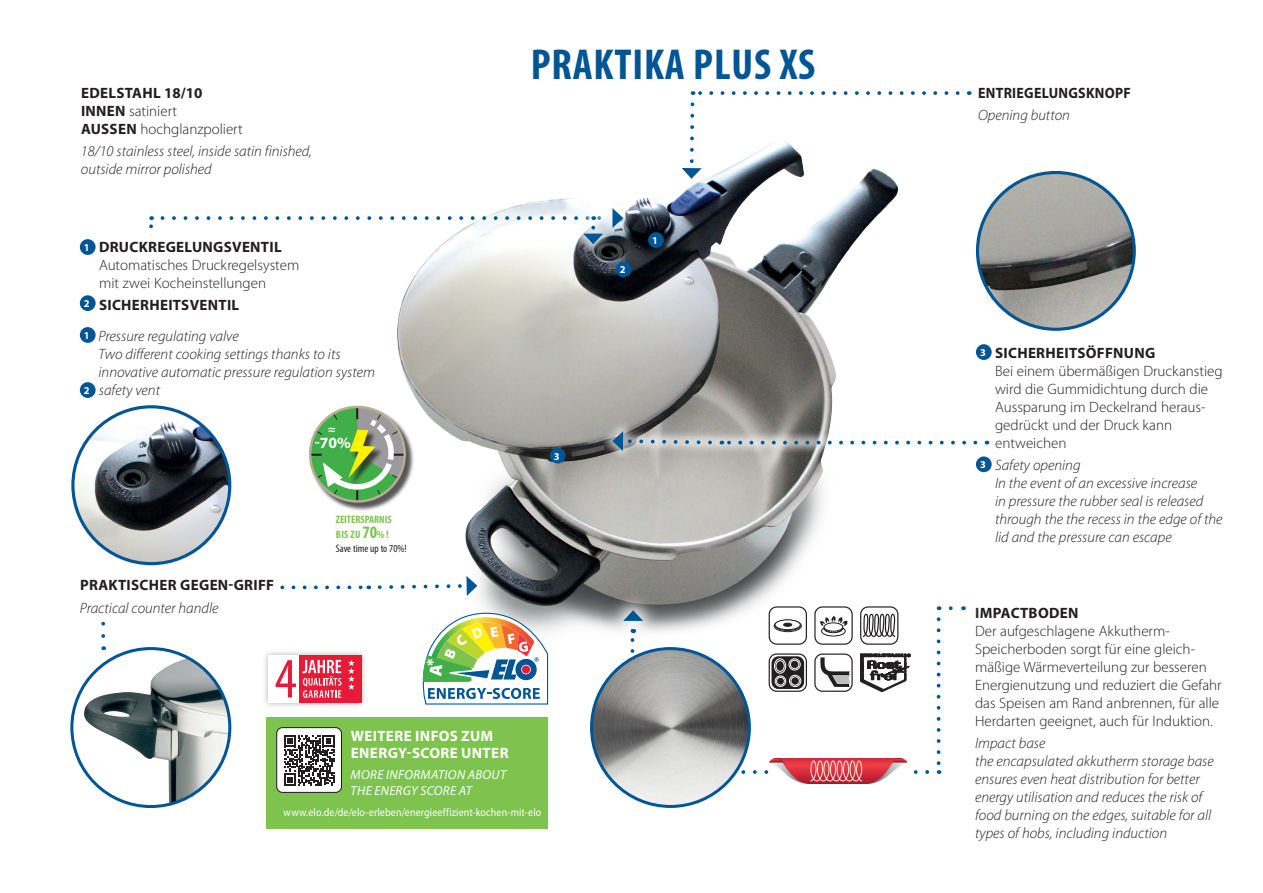
<style>
.page{position:relative;width:1263px;height:893px;background:#fff}
.page>*{position:absolute;margin:0;border:0;box-sizing:border-box;transform-origin:0 0}
.t1{font:700 condensed 43.5px "Myriad Pro";letter-spacing:.02em;color:#005594}
.t2{font:900 16.2px "Myriad Pro";color:#fff}
.t3{font:700 15.6px "Myriad Pro";color:#fff}
.t4{font:italic 300 15px/18px "Myriad Pro";color:#231f20}
.t5{font:300 15px/18px "Myriad Pro";color:#231f20}
.t6{font:700 15px/18px "Myriad Pro";letter-spacing:.02em;color:#231f20}
.t7{font:700 15px/16.5px "Myriad Pro";letter-spacing:.025em;color:#fff}
.t8{font:700 15px "Myriad Pro";letter-spacing:.02em;color:#231f20;scale:.93 1}
.t9{font:italic 13.05px/16.4px "Myriad Pro";letter-spacing:.025em;color:#fff}
.t10{font:700 12.3px "Myriad Pro";color:#fff}
.t11{font:11.25px "Myriad Pro";letter-spacing:.01em;color:#fff;scale:.89 1}
.t12{font:700 condensed 10.8px/14.4px "Myriad Pro";color:#7dc34e}
.t13{font:700 10.5px "Myriad Pro";color:#fff}
.s1{font-weight:300}
.s2{font-weight:700;font-size:10.5px;color:#fff}
.s3{font-weight:700}
.s4{font-weight:700;font-style:normal}
.s5{font-weight:700;font-style:normal;font-size:10.5px;color:#fff}
.s6{font-size:17.4px}
.s7{font-weight:400;color:#231f20}
</style>
<div class="page">
<img style="left:422px;top:91px;width:661px;height:614px">
<div style="left:138px;top:196px;width:497px;height:270px;background:#fff;opacity:.65"></div>
<svg style="left:149px;top:216px;width:4px;height:189px"></svg>
<div style="left:118px;top:237px;width:61px;height:166px;background:#fff"></div>
<div style="left:80px;top:239px;width:16px;height:16px;background:#005594;border-radius:50%"></div>
<div style="left:80px;top:295px;width:16px;height:16px;background:#005594;border-radius:50%"></div>
<div style="left:80px;top:327px;width:16px;height:16px;background:#005594;border-radius:50%"></div>
<div style="left:80px;top:382px;width:16px;height:16px;background:#005594;border-radius:50%"></div>
<div style="left:604px;top:587px;width:380px;height:206px;background:#fff"></div>
<svg style="left:937px;top:619px;width:3px;height:155px"></svg>
<svg style="left:734px;top:770px;width:193px;height:4px"></svg>
<svg style="left:623px;top:610px;width:20px;height:54px"></svg>
<img style="left:770px;top:759px;width:137px;height:24px">
<img style="left:591px;top:649px;width:158px;height:157px;border-radius:79px">
<div style="left:590px;top:647px;width:161px;height:161px;border:3px solid #005594;border-radius:50%"></div>
<svg style="left:682px;top:91px;width:276px;height:88px"></svg>
<div style="left:90px;top:564px;width:399px;height:98px;background:#fff"></div>
<svg style="left:101px;top:621px;width:4px;height:15px"></svg>
<svg style="left:280px;top:585px;width:89px;height:4px"></svg>
<svg style="left:377px;top:576px;width:100px;height:20px"></svg>
<svg style="left:72px;top:649px;width:158px;height:157px"></svg>
<img style="left:82px;top:658px;width:148px;height:146px">
<div style="left:70px;top:647px;width:161px;height:161px;border:3px solid #005594;border-radius:50%"></div>
<div style="left:310px;top:407px;width:104px;height:104px;background:#231f20;opacity:.75"></div>
<svg style="left:310px;top:407px;width:95px;height:94px"></svg>
<div style="left:769px;top:606px;width:38px;height:39px;border:1px solid #231f20;border-radius:7px"></div>
<div style="left:775px;top:620px;width:26px;height:11px;border:1px solid #231f20;border-radius:50%"></div>
<div style="left:774px;top:620px;width:28px;height:12px;border:1px solid #231f20;border-radius:50%"></div>
<svg style="left:775px;top:620px;width:25px;height:10px"></svg>
<div style="left:775px;top:619px;width:26px;height:11px;border:1px solid #231f20;border-radius:50%"></div>
<svg style="left:783px;top:623px;width:9px;height:4px"></svg>
<div style="left:814px;top:606px;width:39px;height:39px;border:1px solid #231f20;border-radius:7px"></div>
<svg style="left:820px;top:616px;width:28px;height:21px"></svg>
<div style="left:824px;top:623px;width:19px;height:8px;background:#fff;border-radius:50%"></div>
<div style="left:824px;top:622px;width:19px;height:9px;border:1px solid #231f20;border-radius:50%"></div>
<div style="left:860px;top:606px;width:38px;height:39px;border:1px solid #231f20;border-radius:7px"></div>
<svg style="left:863px;top:613px;width:33px;height:24px"></svg>
<svg style="left:769px;top:654px;width:37px;height:37px"></svg>
<div style="left:769px;top:653px;width:38px;height:39px;border:1px solid #231f20;border-radius:7px"></div>
<svg style="left:772px;top:657px;width:31px;height:31px"></svg>
<div style="left:771px;top:656px;width:33px;height:33px;border:1px solid #231f20;border-radius:6px"></div>
<div style="left:776px;top:677px;width:9px;height:8px;border:1px solid #fff;border-radius:50%"></div>
<div style="left:775px;top:676px;width:11px;height:10px;border:1px solid #fff;border-radius:50%"></div>
<div style="left:791px;top:676px;width:8px;height:9px;border:1px solid #fff;border-radius:50%"></div>
<div style="left:789px;top:675px;width:12px;height:12px;border:1px solid #fff;border-radius:50%"></div>
<div style="left:790px;top:660px;width:9px;height:9px;border:1px solid #fff;border-radius:50%"></div>
<div style="left:789px;top:659px;width:11px;height:11px;border:1px solid #fff;border-radius:50%"></div>
<div style="left:776px;top:660px;width:8px;height:12px;border:1px solid #fff;border-radius:50%"></div>
<div style="left:774px;top:659px;width:12px;height:14px;border:1px solid #fff;border-radius:50%"></div>
<div style="left:814px;top:653px;width:39px;height:39px;border:1px solid #231f20;border-radius:7px"></div>
<svg style="left:820px;top:657px;width:30px;height:30px"></svg>
<svg style="left:860px;top:654px;width:50px;height:38px"></svg>
<svg style="left:423px;top:613px;width:125px;height:92px"></svg>
<div style="left:262px;top:649px;width:106px;height:60px;background:#231f20;opacity:.33"></div>
<div style="left:268px;top:655px;width:93px;height:48px;background:#fff"></div>
<div style="left:299px;top:655px;width:62px;height:48px;background:#e91938"></div>
<svg style="left:303px;top:660px;width:39px;height:38px"></svg>
<svg style="left:276px;top:660px;width:20px;height:37px"></svg>
<svg style="left:348px;top:660px;width:7px;height:30px"></svg>
<div style="left:572px;top:204px;width:43px;height:52px;background:#fff;opacity:.65"></div>
<svg style="left:162px;top:208px;width:461px;height:36px"></svg>
<img style="left:73px;top:407px;width:157px;height:157px;border-radius:78px">
<div style="left:71px;top:405px;width:160px;height:160px;border:3px solid #005594;border-radius:50%"></div>
<div style="left:267px;top:717px;width:281px;height:112px;background:#7dc34e"></div>
<div style="left:277px;top:728px;width:64px;height:64px;background:#fff;border-radius:6px"></div>
<svg style="left:284px;top:735px;width:50px;height:51px"></svg>
<div style="left:276px;top:727px;width:66px;height:66px;border:1px solid #231f20;border-radius:6px"></div>
<div style="left:648px;top:232px;width:16px;height:16px;background:#005594;border-radius:50%"></div>
<div style="left:616px;top:261px;width:15px;height:16px;background:#005594;border-radius:50%"></div>
<div style="left:976px;top:344px;width:16px;height:16px;background:#005594;border-radius:50%"></div>
<div style="left:976px;top:456px;width:16px;height:16px;background:#005594;border-radius:50%"></div>
<img style="left:977px;top:172px;width:157px;height:157px;border-radius:78px">
<div style="left:976px;top:171px;width:160px;height:160px;border:3px solid #005594;border-radius:50%"></div>
<div style="left:601px;top:419px;width:399px;height:44px;background:#fff;opacity:.65"></div>
<svg style="left:721px;top:441px;width:254px;height:3px"></svg>
<svg style="left:612px;top:431px;width:102px;height:20px;background:#a9b0b3"></svg>
<div style="left:550px;top:448px;width:16px;height:15px;background:#005594;border-radius:50%"></div>
<p class="t6" style="left:81px;top:84px;width:163px">EDELSTAHL 18/10<br>INNEN <span class="s1">satiniert<br></span>AUSSEN <span class="s1">hochglanzpoliert</span></p>
<p class="t4" style="left:81px;top:143px;width:232px">18/10 stainless steel, inside satin finished, outside mirror polished</p>
<p class="t5" style="left:99px;top:238px;width:202px;text-indent:-15px"><span class="s2">1</span> <span class="s3">DRUCKREGELUNGSVENTIL<br></span>Automatisches Druckregelsystem mit zwei Kocheinstellungen</p>
<p class="t4" style="left:84px;top:290px;width:157px;line-height:30.8px"><sup>2</sup> <span class="s4">SICHERHEITSVENTIL<br></span><span class="s5">1</span> Pressure regulating valve</p>
<p class="t4" style="left:99px;top:345px;width:243px">Two different cooking settings thanks to its</p>
<p class="t4" style="left:99px;top:363px;width:278px">innovative automatic pressure regulation system</p>
<p class="t4" style="left:84px;top:381px;width:78px"><span class="s5">2</span> safety vent</p>
<p class="t10" style="left:328px;top:422px;width:9px">≈</p>
<p class="t3" style="left:315px;top:434px;width:38px">-70%</p>
<p class="t6" style="left:80px;top:576px;width:196px">PRAKTISCHER GEGEN-GRIFF</p>
<p class="t4" style="left:80px;top:599px;width:140px">Practical counter handle</p>
<p class="t12" style="left:336px;top:513px;width:72px">ZEITERSPARNIS<br>BIS ZU <span class="s6">70</span>% !<br><span class="s7">Save time up to 70%!</span></p>
<p class="t2" style="left:427px;top:655px;width:9px">*</p>
<h1 class="t1" style="left:531px;top:41px;width:286px">PRAKTIKA PLUS XS</h1>
<p class="t13" style="left:620px;top:264px;width:7px">2</p>
<p class="t13" style="left:652px;top:235px;width:7px">1</p>
<p class="t13" style="left:554px;top:450px;width:7px">3</p>
<p class="t7" style="left:351px;top:728px;width:159px">WEITERE INFOS ZUM<br>ENERGY-SCORE UNTER</p>
<p class="t9" style="left:351px;top:766px;width:157px">MORE INFORMATION ABOUT<br>THE ENERGY SCORE AT</p>
<p class="t11" style="left:284px;top:806px;width:291px">www.elo.de/de/elo-erleben/energieeffizient-kochen-mit-elo</p>
<p class="t8" style="left:978px;top:85px;width:166px">ENTRIEGELUNGSKNOPF</p>
<p class="t4" style="left:978px;top:107px;width:93px">Opening button</p>
<p class="t5" style="left:995px;top:344px;width:229px;text-indent:-15px"><span class="s2">3</span> <span class="s3">SICHERHEITSÖFFNUNG<br></span>Bei einem übermäßigen Druckanstieg wird die Gummidichtung durch die<br>Aussparung im Deckelrand heraus&shy;gedrückt und der Druck kann entweichen</p>
<p class="t4" style="left:995px;top:456px;width:229px;text-indent:-15px"><span class="s5">3</span> Safety opening<br>In the event of an excessive increase<br>in pressure the rubber seal is released through the the recess in the edge of the lid and the pressure can escape</p>
<p class="t6" style="left:975px;top:604px;width:105px">IMPACTBODEN</p>
<p class="t5" style="left:975px;top:622px;width:248px">Der aufgeschlagene Akkutherm-Speicherboden sorgt für eine gleich&shy;mäßige Wärmeverteilung zur besseren Energienutzung und reduziert die Gefahr das Speisen am Rand anbrennen, für alle Herdarten geeignet, auch für Induktion.</p>
<p class="t4" style="left:975px;top:734px;width:240px">Impact base<br>the encapsulated akkutherm storage base ensures even heat distribution for better energy utilisation and reduces the risk of food burning on the edges, suitable for all types of hobs, including induction</p>
</div>
